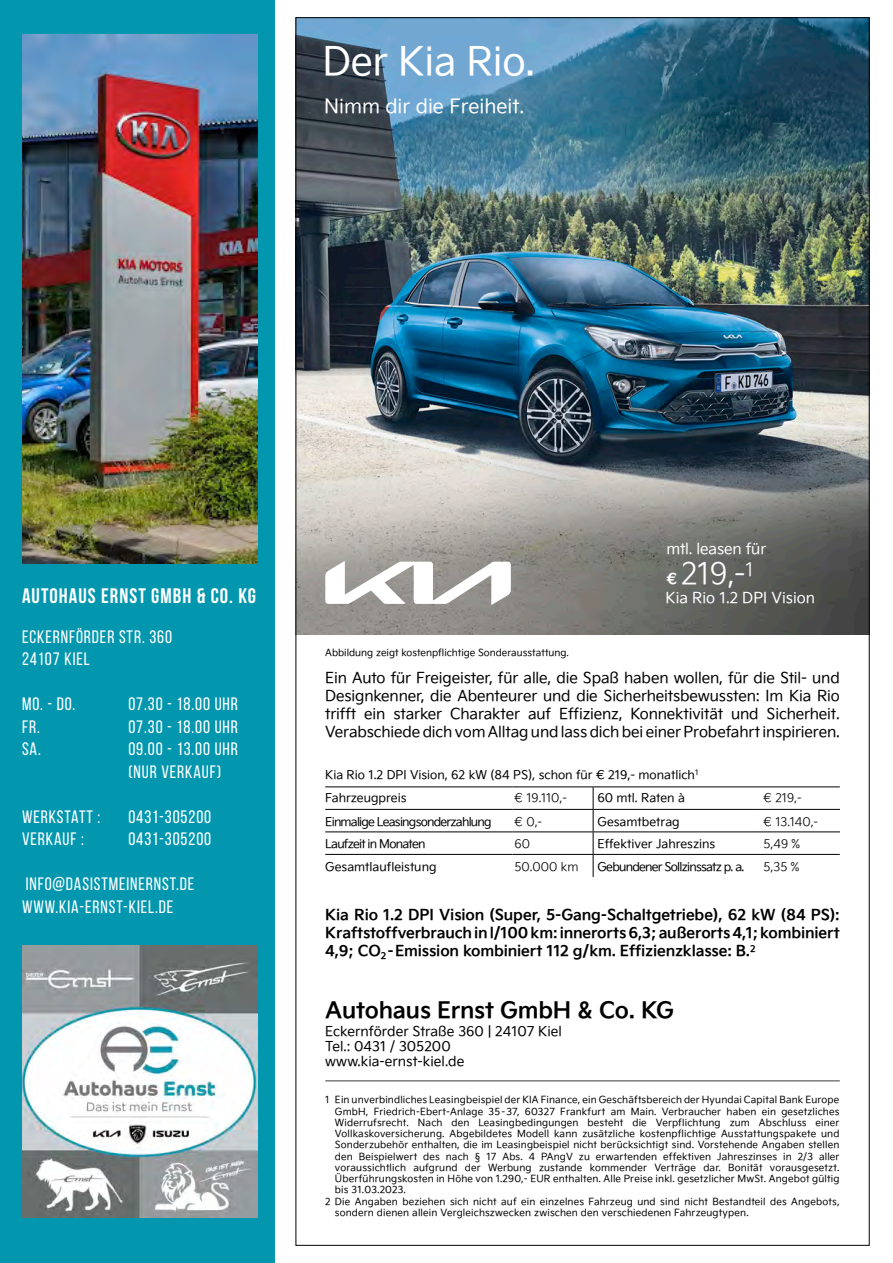
<style>
.page{position:relative;width:893px;height:1263px;background:#fff}
.page>*{position:absolute;margin:0;border:0;box-sizing:border-box;transform-origin:0 0}
.t1{font:39px "Kia Signature OTF Regular";letter-spacing:-.01em;color:#fff}
.t2{font:30px "Kia Signature OTF Light";color:#fff}
.t3{font:22.5px "Kia Signature OTF Bold";letter-spacing:-.01em;color:#000}
.Schöner_Blocksatz{font:700 21px "Bebas Neue";letter-spacing:.05em;color:#fff}
.t4{font:19.5px "Kia Signature OTF Regular";color:#fff}
.Schöner_Blocksatz-2{font:18px "Bebas Neue";letter-spacing:.05em;color:#fff}
.t5{font:15px/18px "Kia Signature OTF Regular";letter-spacing:-.01em;color:#000;text-align:justify}
.t6{font:15px/18px "Kia Signature OTF Bold";letter-spacing:-.01em;color:#000;text-align:justify}
.t7{font:15px "Kia Signature OTF Regular";color:#fff}
.t8{font:13.5px/15px "Kia Signature OTF Regular";color:#000}
.t9{font:12px/23.4px "Kia Signature OTF Regular";color:#000}
.t10{font:12px "Kia Signature OTF Regular";letter-spacing:-.06em;color:#000}
.t11{font:12px "Kia Signature OTF Light";color:#000}
.t12{font:9.75px "Kia Signature OTF Regular";letter-spacing:.015em;color:#000}
.s1{font-family:"Kia Signature OTF Bold";font-size:15px}
</style>
<div class="page">
<img style="left:298px;top:19px;width:570px;height:615px">
<svg style="left:325px;top:561px;width:186px;height:44px"></svg>
<hr style="left:759px;top:809px;width:81px;height:1px;background:#000">
<hr style="left:759px;top:831px;width:81px;height:1px;background:#000">
<svg style="left:593px;top:787px;width:1px;height:90px"></svg>
<hr style="left:325px;top:786px;width:187px;height:1px;background:#000">
<hr style="left:512px;top:786px;width:81px;height:1px;background:#000">
<hr style="left:593px;top:786px;width:166px;height:1px;background:#000">
<hr style="left:759px;top:786px;width:81px;height:1px;background:#000">
<hr style="left:325px;top:809px;width:187px;height:1px;background:#000">
<hr style="left:512px;top:809px;width:81px;height:1px;background:#000">
<hr style="left:593px;top:809px;width:166px;height:1px;background:#000">
<hr style="left:325px;top:831px;width:187px;height:1px;background:#000">
<hr style="left:512px;top:831px;width:81px;height:1px;background:#000">
<hr style="left:593px;top:831px;width:166px;height:1px;background:#000">
<hr style="left:325px;top:854px;width:187px;height:1px;background:#000">
<hr style="left:512px;top:854px;width:81px;height:1px;background:#000">
<hr style="left:593px;top:854px;width:166px;height:1px;background:#000">
<hr style="left:759px;top:854px;width:81px;height:1px;background:#000">
<hr style="left:325px;top:1080px;width:515px;height:1px;background:#000">
<div style="left:0;top:0;width:275px;height:1263px;background:#0397af"></div>
<img style="left:22px;top:34px;width:235px;height:529px">
<img style="left:22px;top:945px;width:235px;height:272px">
<h1 class="t1" style="left:322px;top:33px;width:214px">Der Kia Rio.</h1>
<h3 class="t4" style="left:324px;top:91px;width:201px">Nimm dir die Freiheit.</h3>
<p class="Schöner_Blocksatz" style="left:22px;top:584px;width:236px">AUTOHAUS ERNST GMBH &amp; CO. KG</p>
<p class="Schöner_Blocksatz-2" style="left:22px;top:627px;width:152px">ECKERNFÖRDER STR. 360</p>
<p class="Schöner_Blocksatz-2" style="left:22px;top:649px;width:69px">24107 KIEL</p>
<p class="Schöner_Blocksatz-2" style="left:22px;top:694px;width:55px">MO. - DO.</p>
<p class="Schöner_Blocksatz-2" style="left:128px;top:694px;width:111px">07.30 - 18.00 UHR</p>
<p class="Schöner_Blocksatz-2" style="left:22px;top:717px;width:19px">FR.</p>
<p class="Schöner_Blocksatz-2" style="left:128px;top:717px;width:111px">07.30 - 18.00 UHR</p>
<p class="Schöner_Blocksatz-2" style="left:22px;top:739px;width:20px">SA.</p>
<p class="Schöner_Blocksatz-2" style="left:128px;top:739px;width:111px">09.00 - 13.00 UHR</p>
<p class="Schöner_Blocksatz-2" style="left:128px;top:762px;width:94px">(NUR VERKAUF)</p>
<p class="Schöner_Blocksatz-2" style="left:22px;top:807px;width:80px">WERKSTATT :</p>
<p class="Schöner_Blocksatz-2" style="left:128px;top:807px;width:84px">0431-305200</p>
<p class="Schöner_Blocksatz-2" style="left:22px;top:829px;width:63px">VERKAUF :</p>
<p class="Schöner_Blocksatz-2" style="left:128px;top:829px;width:84px">0431-305200</p>
<p class="Schöner_Blocksatz-2" style="left:26px;top:874px;width:170px">INFO@DASISTMEINERNST.DE</p>
<p class="Schöner_Blocksatz-2" style="left:22px;top:897px;width:153px">WWW.KIA-ERNST-KIEL.DE</p>
<h3 class="t7" style="left:666px;top:538px;width:101px">mtl. leasen für</h3>
<h2 class="t2" style="left:666px;top:552px;width:89px"><span class="s1">€</span> 219,-<sup>1</sup></h2>
<h3 class="t7" style="left:665px;top:587px;width:151px">Kia Rio 1.2 DPI Vision</h3>
<p class="t12" style="left:325px;top:646px;width:245px">Abbildung zeigt kostenpflichtige Sonderausstattung.</p>
<p class="t5" style="left:325px;top:668px;width:516px">Ein Auto für Freigeister, für alle, die Spaß haben wollen, für die Stil- und Designkenner, die Abenteurer und die Sicherheitsbewussten: Im Kia Rio trifft ein starker Charakter auf Effizienz, Konnektivität und Sicherheit.<br>Verabschiede dich vom Alltag und lass dich bei einer Probefahrt inspirieren.</p>
<p class="t9" style="left:325px;top:762px;width:375px">Kia Rio 1.2 DPI Vision, 62 kW (84 PS), schon für € 219,- monatlich<sup>1<br></sup>Fahrzeugpreis</p>
<p class="t11" style="left:515px;top:789px;width:54px">€ 19.110,-</p>
<p class="t9" style="left:597px;top:785px;width:89px">60 mtl. Raten à</p>
<p class="t11" style="left:763px;top:789px;width:40px">€ 219,-</p>
<p class="t10" style="left:325px;top:813px;width:168px">Einmalige Leasingsonderzahlung</p>
<p class="t11" style="left:515px;top:813px;width:29px">€ 0,-</p>
<p class="t9" style="left:597px;top:809px;width:84px">Gesamtbetrag</p>
<p class="t11" style="left:763px;top:813px;width:56px">€ 13.140,-</p>
<p class="t10" style="left:325px;top:835px;width:102px">Laufzeit in Monaten</p>
<p class="t11" style="left:515px;top:835px;width:17px">60</p>
<p class="t9" style="left:597px;top:832px;width:119px">Effektiver Jahreszins</p>
<p class="t11" style="left:763px;top:835px;width:38px">5,49 %</p>
<p class="t9" style="left:325px;top:854px;width:113px">Gesamtlaufleistung</p>
<p class="t11" style="left:515px;top:858px;width:65px">50.000 km</p>
<p class="t10" style="left:597px;top:858px;width:148px">Gebundener Sollzinssatz p. a.</p>
<p class="t11" style="left:763px;top:858px;width:37px">5,35 %</p>
<h3 class="t6" style="left:325px;top:905px;width:516px">Kia Rio 1.2 DPI Vision (Super, 5-Gang-Schaltgetriebe), 62 kW (84 PS):<br>Kraftstoffverbrauch in l/100 km: innerorts 6,3; außerorts 4,1; kombiniert 4,9; CO<sub>2</sub>–Emission kombiniert 112 g/km. Effizienzklasse: B.<sup>2</sup></h3>
<h3 class="t3" style="left:325px;top:992px;width:350px">Autohaus Ernst GmbH &amp; Co. KG</h3>
<h3 class="t8" style="left:325px;top:1022px;width:238px">Eckernförder Straße 360 | 24107 Kiel<br>Tel.: 0431 / 305200 www.kia-ernst-kiel.de</h3>
<p class="t12" style="left:325px;top:1093px;width:516px">1 Ein unverbindliches Leasingbeispiel der KIA Finance, ein Geschäftsbereich der Hyundai Capital Bank Europe</p>
<p class="t12" style="left:335px;top:1104px;width:506px">GmbH, Friedrich-Ebert-Anlage 35–37, 60327 Frankfurt am Main. Verbraucher haben ein gesetzliches</p>
<p class="t12" style="left:335px;top:1115px;width:506px">Widerrufsrecht. Nach den Leasingbedingungen besteht die Verpflichtung zum Abschluss einer</p>
<p class="t12" style="left:335px;top:1126px;width:506px">Vollkaskoversicherung. Abgebildetes Modell kann zusätzliche kostenpflichtige Ausstattungspakete und</p>
<p class="t12" style="left:335px;top:1138px;width:506px">Sonderzubehör enthalten, die im Leasingbeispiel nicht berücksichtigt sind. Vorstehende Angaben stellen</p>
<p class="t12" style="left:335px;top:1149px;width:506px">den Beispielwert des nach § 17 Abs. 4 PAngV zu erwartenden effektiven Jahreszinses in 2/3 aller</p>
<p class="t12" style="left:335px;top:1160px;width:506px">voraussichtlich aufgrund der Werbung zustande kommender Verträge dar. Bonität vorausgesetzt.</p>
<p class="t12" style="left:335px;top:1171px;width:506px">Überführungskosten in Höhe von 1.290,- EUR enthalten. Alle Preise inkl. gesetzlicher MwSt. Angebot gültig</p>
<p class="t12" style="left:335px;top:1183px;width:72px">bis 31.03.2023.</p>
<p class="t12" style="left:325px;top:1194px;width:516px">2 Die Angaben beziehen sich nicht auf ein einzelnes Fahrzeug und sind nicht Bestandteil des Angebots,</p>
<p class="t12" style="left:335px;top:1205px;width:415px">sondern dienen allein Vergleichszwecken zwischen den verschiedenen Fahrzeugtypen.</p>
</div>
